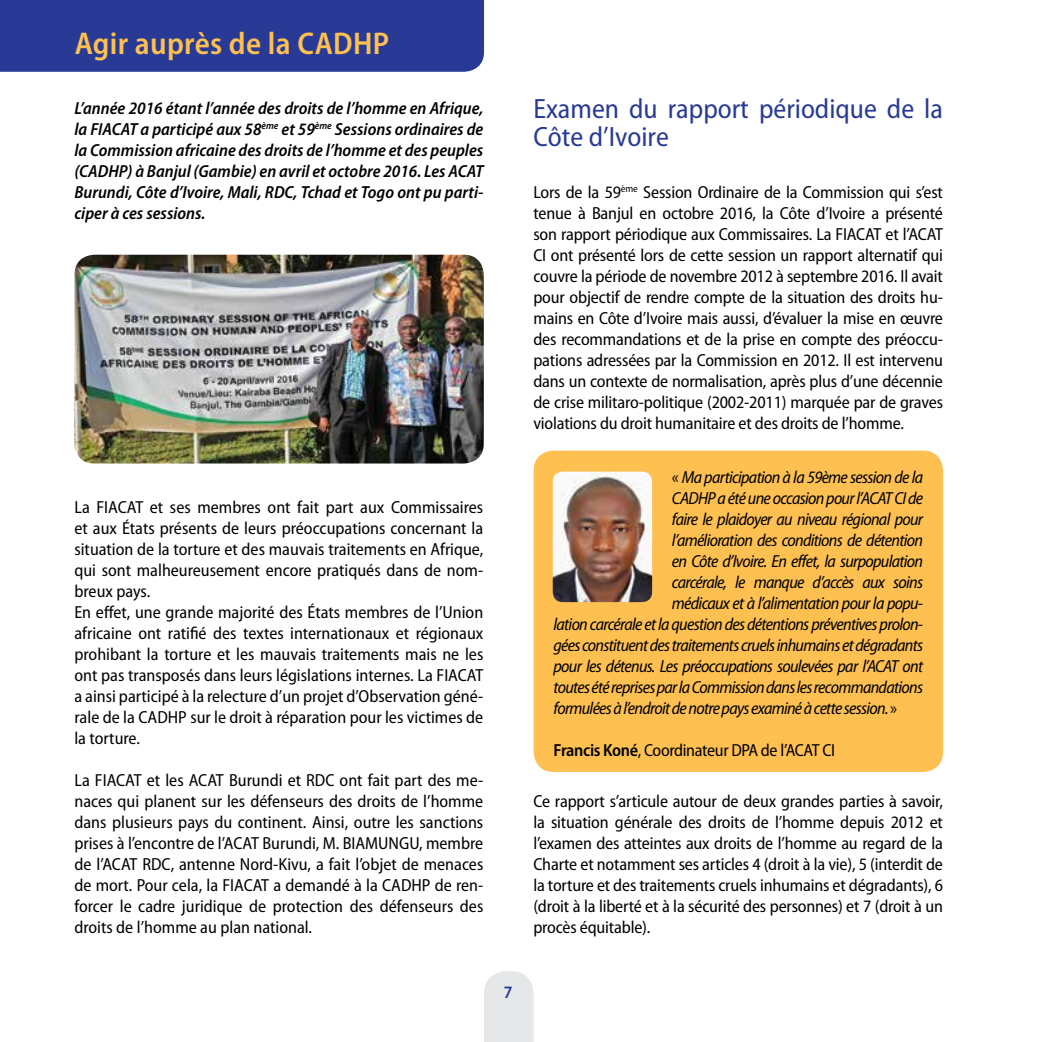
<style>
.page{position:relative;width:1042px;height:1042px;background:#fff}
.page>*{position:absolute;margin:0;border:0;box-sizing:border-box;transform-origin:0 0}
.t1{font:600 semi-condensed 31.5px "Myriad Pro";letter-spacing:.01em;color:#fec050}
.t2{font:semi-condensed 28px/28px "Myriad Pro";color:#283a95}
.t3{font:semi-condensed 17.5px/21px "Myriad Pro";color:#000;text-align:justify}
.t4{font:italic semi-condensed 17.5px "Myriad Pro";letter-spacing:-.04em;color:#000}
.t5{font:italic 600 semi-condensed 17.5px/21px "Myriad Pro";color:#000;text-align:justify}
.t6{font:semi-condensed 17.5px "Myriad Pro";letter-spacing:-.02em;color:#000}
.t7{font:600 semi-condensed 17.5px "Myriad Pro";color:#283a95}
.s1{font-style:normal}
.s2{font-weight:600}
</style>
<div class="page">
<div style="left:484px;top:971px;width:50px;height:71px;background:#e6e7e8"></div>
<img style="left:74px;top:255px;width:410px;height:208px">
<div style="left:0;top:0;width:484px;height:72px;background:#283a95"></div>
<div style="left:534px;top:451px;width:409px;height:321px;background:#fec050;border-radius:20px"></div>
<img style="left:553px;top:472px;width:99px;height:130px">
<h1 class="t1" style="left:75px;top:26px;width:316px">Agir auprès de la CADHP</h1>
<p class="t5" style="left:74px;top:98px;width:410px">L’année 2016 étant l’année des droits de l’homme en Afrique, la FIACAT a participé aux 58<sup>ème</sup> et 59<sup>ème</sup> Sessions ordinaires de la Commission africaine des droits de l’homme et des peuples (CADHP) à Banjul (Gambie) en avril et octobre 2016. Les ACAT Burundi, Côte d’Ivoire, Mali, RDC, Tchad et Togo ont pu parti&shy;ciper à ces sessions.</p>
<p class="t3" style="left:74px;top:497px;width:410px;text-align:left">La FIACAT et ses membres ont fait part aux Commissaires et aux États présents de leurs préoccupations concernant la situation de la torture et des mauvais traitements en Afrique, qui sont malheureusement encore pratiqués dans de nom&shy;breux pays.<br>En effet, une grande majorité des États membres de l’Union africaine ont ratifié des textes internationaux et régionaux prohibant la torture et les mauvais traitements mais ne les ont pas transposés dans leurs législations internes. La FIACAT a ainsi participé à la relecture d’un projet d’Observation géné&shy;rale de la CADHP sur le droit à réparation pour les victimes de la torture.</p>
<p class="t3" style="left:74px;top:770px;width:410px">La FIACAT et les ACAT Burundi et RDC ont fait part des me&shy;naces qui planent sur les défenseurs des droits de l’homme dans plusieurs pays du continent. Ainsi, outre les sanctions prises à l’encontre de l’ACAT Burundi, M. BIAMUNGU, membre de l’ACAT RDC, antenne Nord-Kivu, a fait l’objet de menaces de mort. Pour cela, la FIACAT a demandé à la CADHP de ren&shy;forcer le cadre juridique de protection des défenseurs des droits de l’homme au plan national.</p>
<p class="t7" style="left:504px;top:982px;width:10px">7</p>
<h2 class="t2" style="left:533px;top:95px;width:411px">Examen du rapport périodique de la<br>Côte d’Ivoire</h2>
<p class="t3" style="left:533px;top:182px;width:411px">Lors de la 59<sup>ème</sup> Session Ordinaire de la Commission qui s’est tenue à Banjul en octobre 2016, la Côte d’Ivoire a présenté son rapport périodique aux Commissaires. La FIACAT et l’ACAT CI ont présenté lors de cette session un rapport alternatif qui couvre la période de novembre 2012 à septembre 2016. Il avait pour objectif de rendre compte de la situation des droits hu&shy;mains en Côte d’Ivoire mais aussi, d’évaluer la mise en œuvre des recommandations et de la prise en compte des préoccu&shy;pations adressées par la Commission en 2012. Il est intervenu dans un contexte de normalisation, après plus d’une décennie de crise militaro-politique (2002-2011) marquée par de graves violations du droit humanitaire et des droits de l’homme.</p>
<p class="t4" style="left:672px;top:468px;width:253px"><span class="s1">«</span> Ma participation à la 59ème session de la</p>
<p class="t4" style="left:672px;top:489px;width:253px">CADHP a été une occasion pour l’ACAT CI de</p>
<p class="t4" style="left:672px;top:510px;width:253px">faire le plaidoyer au niveau régional pour</p>
<p class="t4" style="left:672px;top:531px;width:253px">l’amélioration des conditions de détention</p>
<p class="t4" style="left:672px;top:552px;width:253px">en Côte d’Ivoire. En effet, la surpopulation</p>
<p class="t4" style="left:672px;top:573px;width:253px">carcérale, le manque d’accès aux soins</p>
<p class="t4" style="left:672px;top:594px;width:253px">médicaux et à l’alimentation pour la popu-</p>
<p class="t4" style="left:553px;top:615px;width:371px">lation carcérale et la question des détentions préventives prolon-</p>
<p class="t4" style="left:553px;top:636px;width:371px">gées constituent des traitements cruels inhumains et dégradants</p>
<p class="t4" style="left:553px;top:657px;width:371px">pour les détenus. Les préoccupations soulevées par l’ACAT ont</p>
<p class="t4" style="left:553px;top:678px;width:371px">toutes été reprises par la Commission dans les recommandations</p>
<p class="t4" style="left:553px;top:699px;width:345px">formulées à l’endroit de notre pays examiné à cette session. <span class="s1">»</span></p>
<p class="t6" style="left:553px;top:741px;width:283px"><span class="s2">Francis Koné</span>, Coordinateur DPA de l’ACAT CI</p>
<p class="t3" style="left:533px;top:791px;width:411px">Ce rapport s’articule autour de deux grandes parties à savoir, la situation générale des droits de l’homme depuis 2012 et l’examen des atteintes aux droits de l’homme au regard de la Charte et notamment ses articles 4 (droit à la vie), 5 (interdit de la torture et des traitements cruels inhumains et dégradants), 6 (droit à la liberté et à la sécurité des personnes) et 7 (droit à un procès équitable).</p>
</div>
